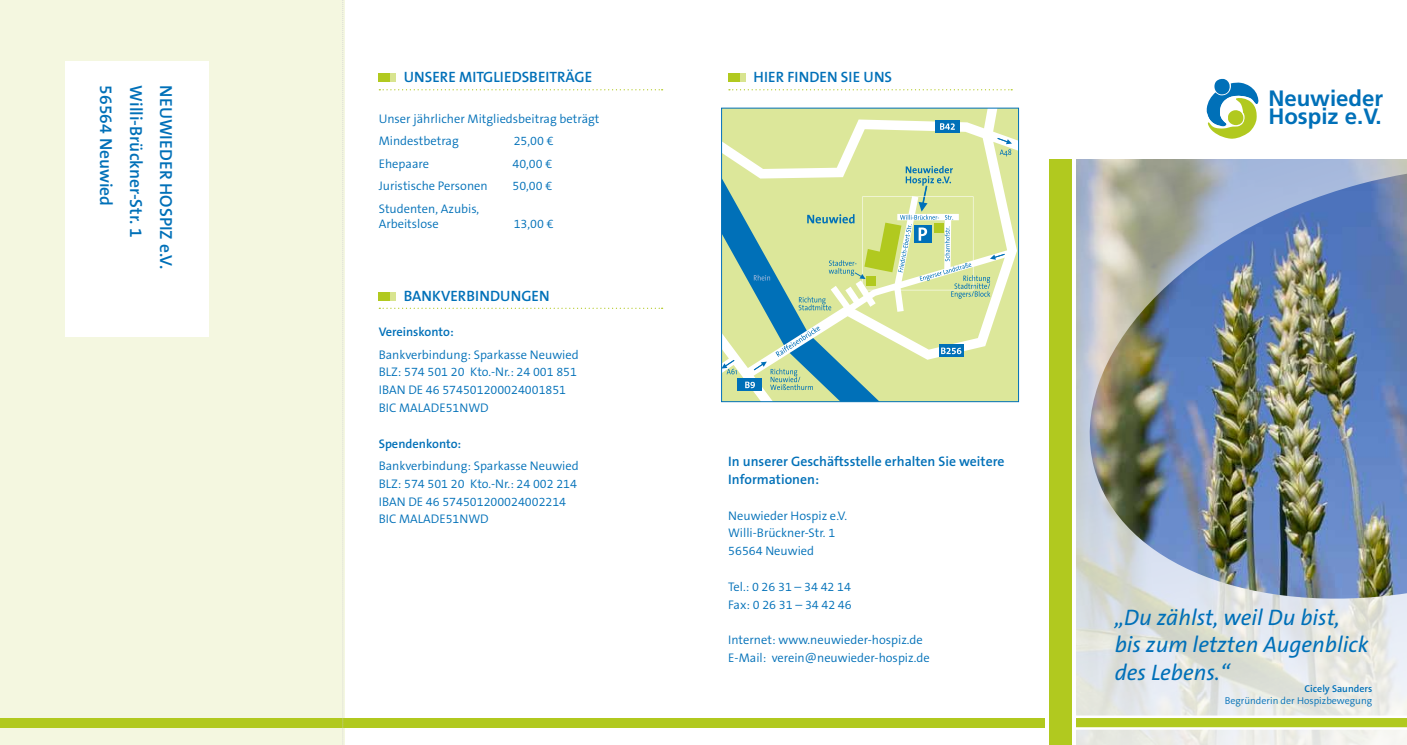
<style>
.page{position:relative;width:1407px;height:745px;background:#fff}
.page>*{position:absolute;margin:0;border:0;box-sizing:border-box;transform-origin:0 0}
.t1{font:italic 22.5px/27px "The Sans B5 Plain";color:#0070b8}
.t2{font:700 22.25px/18.5px "Frutiger LT";color:#0070b8}
.t3{font:600 17.5px/30px "The Sans B6";color:#0070b8}
.t4{font:600 15px "The Sans B6";color:#0070b8}
.t5{font:600 13.75px/17.8px "The Sans B6";color:#0070b8}
.t6{font:300 12.5px/17.8px "The Sans B4";color:#0070b8}
.t7{font:600 12.5px "The Sans B6";color:#0070b8}
.t8{font:300 10px "The Sans B4";color:#0070b8}
.t9{font:600 10px "The Sans B6";color:#0070b8}
</style>
<div class="page">
<div style="left:0;top:0;width:344px;height:744px;background:#f4f7e0"></div>
<div style="left:66px;top:61px;width:143px;height:276px;background:#fff"></div>
<img style="left:1076px;top:159px;width:331px;height:585px">
<img style="left:1076px;top:174px;width:331px;height:441px">
<svg style="left:1206px;top:79px;width:52px;height:60px"></svg>
<div style="left:1049px;top:159px;width:23px;height:585px;background:#b1c91f"></div>
<div style="left:0;top:717px;width:1044px;height:9px;background:#b1c91f"></div>
<div style="left:1076px;top:717px;width:331px;height:9px;background:#b1c91f"></div>
<hr style="left:1075px;top:715px;width:332px;height:2px;background:#fff">
<hr style="left:1075px;top:726px;width:332px;height:3px;background:#fff">
<svg style="left:723px;top:110px;width:294px;height:290px;background:#e0eaa8"></svg>
<div style="left:935px;top:120px;width:24px;height:13px;background:#0070b8"></div>
<svg style="left:940px;top:123px;width:15px;height:7px"></svg>
<svg style="left:997px;top:138px;width:15px;height:18px"></svg>
<svg style="left:723px;top:166px;width:287px;height:234px;background:#c4daa8"></svg>
<div style="left:721px;top:108px;width:298px;height:294px;border:1px solid #0070b8"></div>
<svg style="left:379px;top:89px;width:283px;height:1px"></svg>
<svg style="left:379px;top:307px;width:283px;height:2px"></svg>
<div style="left:379px;top:73px;width:17px;height:9px;background:#b1c91f"></div>
<div style="left:391px;top:73px;width:5px;height:9px;background:#d8e48f"></div>
<div style="left:379px;top:292px;width:17px;height:8px;background:#b1c91f"></div>
<div style="left:391px;top:292px;width:5px;height:8px;background:#d8e48f"></div>
<svg style="left:729px;top:89px;width:283px;height:1px"></svg>
<div style="left:728px;top:73px;width:18px;height:9px;background:#b1c91f"></div>
<div style="left:740px;top:73px;width:6px;height:9px;background:#d8e48f"></div>
<svg style="left:342px;top:0;width:2px;height:745px"></svg>
<p class="t4" style="left:404px;top:69px;width:190px">Unsere Mitgliedsbeiträge</p>
<p class="t6" style="left:379px;top:107px;width:222px;line-height:22.5px">Unser jährlicher Mitgliedsbeitrag beträgt<br>Mindestbetrag</p>
<p class="t4" style="left:753px;top:69px;width:140px">Hier finden Sie uns</p>
<h3 class="t3" style="left:180px;top:85px;width:185px;rotate:90deg">Neuwieder Hospiz e.V.<br>Willi-Brückner-Str. 1<br>56564 Neuwied</h3>
<h2 class="t2" style="left:1268px;top:89px;width:116px">Neuwieder<br>Hospiz e.V.</h2>
<p class="t6" style="left:514px;top:132px;width:41px">25,00 €</p>
<p class="t6" style="left:379px;top:155px;width:52px">Ehepaare</p>
<p class="t6" style="left:512px;top:155px;width:41px">40,00 €</p>
<p class="t6" style="left:379px;top:177px;width:111px">Juristische Personen</p>
<p class="t6" style="left:512px;top:177px;width:41px">50,00 €</p>
<p class="t6" style="left:379px;top:201px;width:102px;line-height:15px">Studenten, Azubis,<br>Arbeitslose</p>
<p class="t6" style="left:514px;top:215px;width:41px">13,00 €</p>
<p class="t4" style="left:404px;top:287px;width:145px">Ban kverbin dungen</p>
<p class="t7" style="left:379px;top:325px;width:76px">Vereinskonto:</p>
<p class="t6" style="left:379px;top:345px;width:201px">Bankverbindung: Sparkasse Neuwied<br>BLZ: 574 501 20 Kto.-Nr.: 24 001 851<br>IBAN DE 46 574501200024001851<br>BIC MALADE51NWD</p>
<p class="t7" style="left:379px;top:436px;width:84px">Spendenkonto:</p>
<p class="t6" style="left:379px;top:457px;width:201px">Bankverbindung: Sparkasse Neuwied<br>BLZ: 574 501 20 Kto.-Nr.: 24 002 214<br>IBAN DE 46 574501200024002214<br>BIC MALADE51NWD</p>
<p class="t5" style="left:728px;top:453px;width:278px">I n unserer Geschäftsstelle erhalten Sie weitere<br>I nformationen:</p>
<p class="t6" style="left:728px;top:506px;width:120px">Neuwieder Hospiz e.V.<br>Willi-Brückner-Str. 1<br>56564 Neuwied</p>
<p class="t6" style="left:728px;top:577px;width:125px">Tel.: 0 26 31 – 34 42 14<br>Fax: 0 26 31 – 34 42 46</p>
<p class="t6" style="left:728px;top:631px;width:203px">Internet: www.neuwieder-hospiz.de<br>E-Mail: verein@neuwieder-hospiz.de</p>
<h1 class="t1" style="left:1114px;top:604px;width:255px">„Du zählst, weil Du bist, bis zum letzten Augenblick des Lebens.“</h1>
<p class="t9" style="left:1304px;top:682px;width:69px">Cicely Saunders</p>
<p class="t8" style="left:1225px;top:694px;width:149px">Begründerin der Hospizbewegung</p>
</div>
